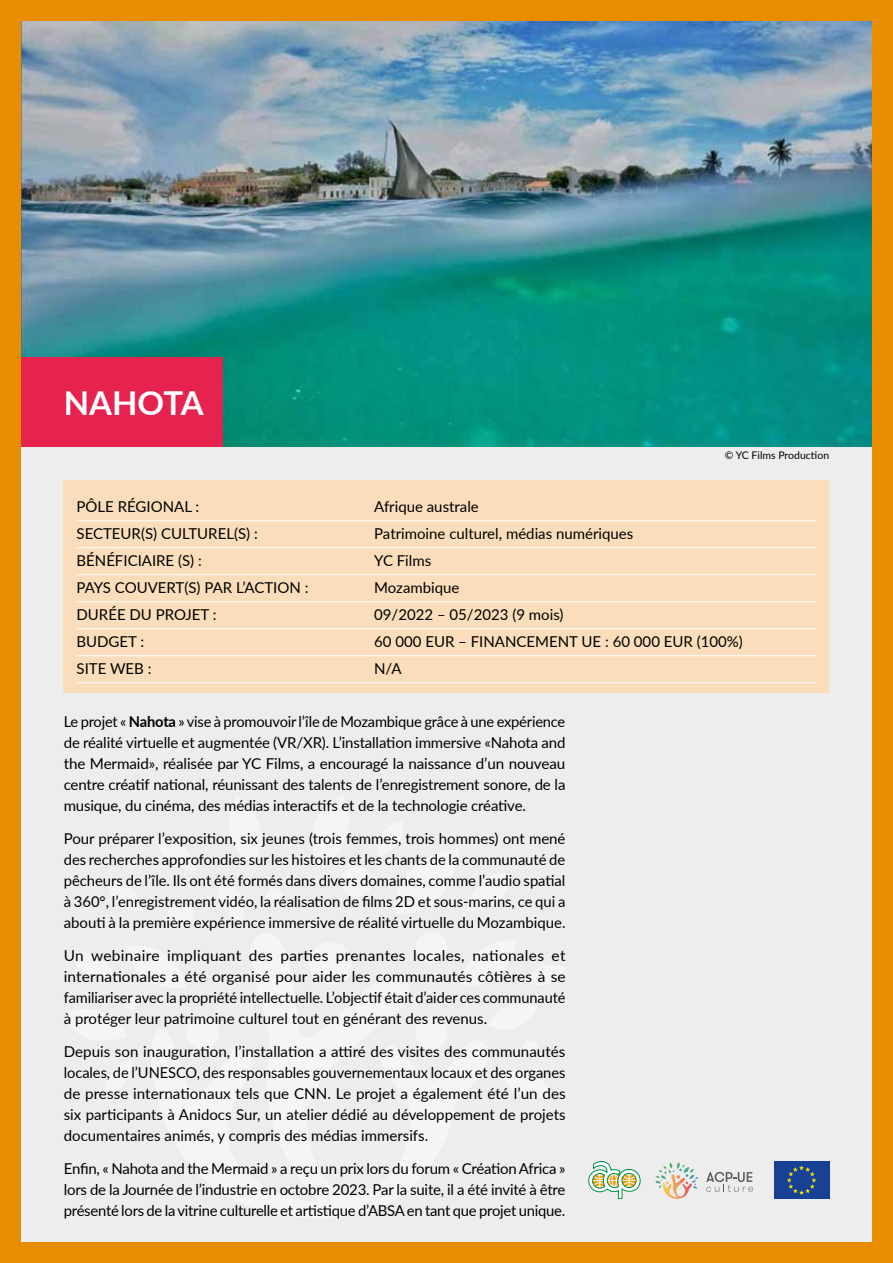
<style>
.page{position:relative;width:893px;height:1263px;background:#e88c00}
.page>*{position:absolute;margin:0;border:0;box-sizing:border-box;transform-origin:0 0}
.t1{font:700 33px "Lato";color:#fff}
.t2{font:15px/21px "Lato";color:#000;text-align:justify}
.t3{font:10.5px "Lato";color:#000}
.s1{font-weight:700}
</style>
<div class="page">
<div style="left:21px;top:21px;width:851px;height:1221px;background:#ededed"></div>
<div style="left:187px;top:1017px;width:32px;height:32px;background:#f5f5f5;border-radius:50%"></div>
<div style="left:309px;top:942px;width:43px;height:42px;background:#f5f5f5;border-radius:50%"></div>
<div style="left:415px;top:1017px;width:33px;height:32px;background:#f5f5f5;border-radius:50%"></div>
<div style="left:265px;top:888px;width:18px;height:18px;background:#f5f5f5;border-radius:50%"></div>
<div style="left:168px;top:901px;width:26px;height:26px;background:#f5f5f5;border-radius:50%"></div>
<div style="left:125px;top:997px;width:13px;height:13px;background:#f5f5f5;border-radius:50%"></div>
<div style="left:416px;top:932px;width:31px;height:30px;background:#f5f5f5;border-radius:50%"></div>
<div style="left:341px;top:866px;width:31px;height:31px;background:#f5f5f5;border-radius:50%"></div>
<div style="left:522px;top:1041px;width:16px;height:16px;background:#f5f5f5;border-radius:50%"></div>
<div style="left:64px;top:480px;width:765px;height:213px;background:#faddba"></div>
<hr style="left:77px;top:520px;width:739px;height:1px;background:#fff">
<hr style="left:77px;top:547px;width:739px;height:1px;background:#fff">
<hr style="left:77px;top:574px;width:739px;height:1px;background:#fff">
<hr style="left:77px;top:601px;width:739px;height:1px;background:#fff">
<hr style="left:77px;top:628px;width:739px;height:1px;background:#fff">
<hr style="left:77px;top:655px;width:739px;height:1px;background:#fff">
<hr style="left:77px;top:682px;width:739px;height:1px;background:#fff">
<svg style="left:588px;top:1161px;width:52px;height:38px"></svg>
<div style="left:774px;top:1162px;width:55px;height:37px;background:#164194"></div>
<svg style="left:787px;top:1165px;width:29px;height:30px"></svg>
<svg style="left:706px;top:1172px;width:47px;height:20px"></svg>
<svg style="left:655px;top:1162px;width:43px;height:37px"></svg>
<img style="left:21px;top:21px;width:851px;height:425px">
<div style="left:21px;top:357px;width:202px;height:89px;background:#e6224f"></div>
<h1 class="t1" style="left:64px;top:379px;width:142px">NAHOTA</h1>
<p class="t3" style="left:725px;top:448px;width:106px">© YC Films Production</p>
<p class="t2" style="left:77px;top:495px;width:124px">PÔLE RÉGIONAL :</p>
<p class="t2" style="left:374px;top:495px;width:106px">Afrique australe</p>
<p class="t2" style="left:77px;top:522px;width:183px">SECTEUR(S) CULTUREL(S) :</p>
<p class="t2" style="left:374px;top:522px;width:261px">Patrimoine culturel, médias numériques</p>
<p class="t2" style="left:77px;top:549px;width:127px">BÉNÉFICIAIRE (S) :</p>
<p class="t2" style="left:374px;top:549px;width:59px">YC Films</p>
<p class="t2" style="left:77px;top:576px;width:233px">PAYS COUVERT(S) PAR L’ACTION :</p>
<p class="t2" style="left:374px;top:576px;width:87px">Mozambique</p>
<p class="t2" style="left:77px;top:603px;width:142px">DURÉE DU PROJET :</p>
<p class="t2" style="left:374px;top:603px;width:191px">09/2022 – 05/2023 (9 mois)</p>
<p class="t2" style="left:77px;top:630px;width:69px">BUDGET :</p>
<p class="t2" style="left:374px;top:630px;width:370px">60 000 EUR – FINANCEMENT UE : 60 000 EUR (100%)</p>
<p class="t2" style="left:77px;top:657px;width:76px">SITE WEB :</p>
<p class="t2" style="left:374px;top:657px;width:29px">N/A</p>
<p class="t2" style="left:64px;top:710px;width:503px">Le projet « <span class="s1">Nahota</span> » vise à promouvoir l’île de Mozambique grâce à une expérience de réalité virtuelle et augmentée (VR/XR). L’installation immersive «Nahota and the Mermaid», réalisée par YC Films, a encouragé la naissance d’un nouveau centre créatif national, réunissant des talents de l’enregistrement sonore, de la musique, du cinéma, des médias interactifs et de la technologie créative.</p>
<p class="t2" style="left:64px;top:827px;width:503px">Pour préparer l’exposition, six jeunes (trois femmes, trois hommes) ont mené des recherches approfondies sur les histoires et les chants de la communauté de pêcheurs de l’île. Ils ont été formés dans divers domaines, comme l’audio spatial à 360°, l’enregistrement vidéo, la réalisation de films 2D et sous-marins, ce qui a abouti à la première expérience immersive de réalité virtuelle du Mozambique.</p>
<p class="t2" style="left:64px;top:944px;width:503px">Un webinaire impliquant des parties prenantes locales, nationales et internationales a été organisé pour aider les communautés côtières à se familiariser avec la propriété intellectuelle. L’objectif était d’aider ces communauté à protéger leur patrimoine culturel tout en générant des revenus.</p>
<p class="t2" style="left:64px;top:1040px;width:503px">Depuis son inauguration, l’installation a attiré des visites des communautés locales, de l’UNESCO, des responsables gouvernementaux locaux et des organes de presse internationaux tels que CNN. Le projet a également été l’un des six participants à Anidocs Sur, un atelier dédié au développement de projets documentaires animés, y compris des médias immersifs.</p>
<p class="t2" style="left:64px;top:1157px;width:503px">Enfin, « Nahota and the Mermaid » a reçu un prix lors du forum « Création Africa » lors de la Journée de l’industrie en octobre 2023. Par la suite, il a été invité à être présenté lors de la vitrine culturelle et artistique d’ABSA en tant que projet unique.</p>
</div>
